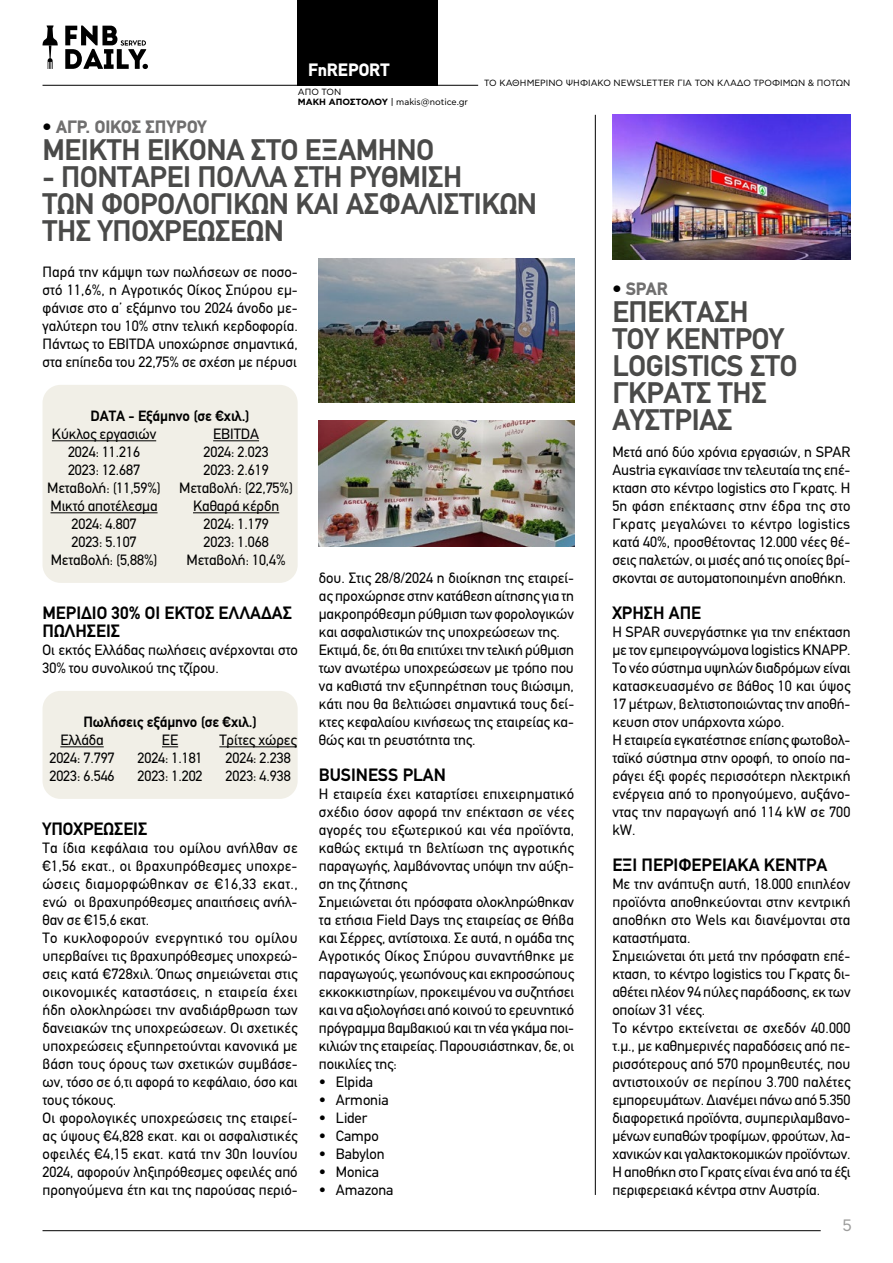
<style>
.page{position:relative;width:893px;height:1263px;background:#fff}
.page>*{position:absolute;margin:0;border:0;box-sizing:border-box;transform-origin:0 0}
.t1{font:700 30px/27px "PF Din Text";letter-spacing:-.01em;color:#4a4a49}
.t2{font:700 18px/18px "PF Din Text";color:#000}
.t3{font:900 18px "PF Din Text";letter-spacing:-.005em;color:#706f6f}
.t4{font:900 18px "PF Din Text";color:#fff}
.t5{font:16.5px "CF Asty Std";color:#9d9d9c}
.t6{font:15px/18px "PF Din Text";letter-spacing:-.005em;color:#000}
.t7{font:700 15px "PF Din Text";letter-spacing:-.005em;color:#000}
.t8{font:9px/10.5px "CF Asty Std";color:#000}
.s1{font-weight:700}
.s2{color:#000}
</style>
<div class="page">
<svg style="left:43px;top:26px;width:15px;height:43px"></svg>
<svg style="left:65px;top:26px;width:83px;height:43px"></svg>
<hr style="left:43px;top:85px;width:435px;height:1px;background:#000">
<hr style="left:43px;top:1230px;width:778px;height:1px;background:#000">
<div style="left:43px;top:691px;width:255px;height:108px;background:#f1efe7;border-radius:18px"></div>
<div style="left:43px;top:385px;width:255px;height:198px;background:#f1efe7;border-radius:18px"></div>
<img style="left:612px;top:115px;width:238px;height:144px">
<hr style="left:595px;top:115px;width:1px;height:1080px;background:#000">
<hr style="left:52px;top:440px;width:104px;height:1px;background:#000">
<hr style="left:51px;top:512px;width:107px;height:1px;background:#000">
<hr style="left:213px;top:440px;width:46px;height:1px;background:#000">
<hr style="left:193px;top:512px;width:86px;height:1px;background:#000">
<hr style="left:60px;top:746px;width:44px;height:1px;background:#000">
<svg style="left:162px;top:746px;width:16px;height:1px"></svg>
<hr style="left:219px;top:746px;width:78px;height:1px;background:#000">
<img style="left:319px;top:259px;width:255px;height:144px">
<img style="left:319px;top:421px;width:255px;height:126px">
<div style="left:298px;top:0;width:140px;height:85px;background:#000"></div>
<p class="t4" style="left:308px;top:59px;width:83px">FnREPORT</p>
<p class="t8" style="left:298px;top:87px;width:172px">ΑΠΌ ΤΟΝ<br><span class="s1">ΜΆΚΗ ΑΠΟΣΤΌΛΟΥ</span> | makis@notice.gr</p>
<p class="t8" style="left:484px;top:78px;width:368px">ΤΟ ΚΑΘΗΜΕΡΙΝΌ ΨΗΦΙΑΚΌ NEWSLETTER ΓΙΑ ΤΟΝ ΚΛΆΔΟ ΤΡΟΦΊ ΜΩΝ &amp; ΠΟΤΏΝ</p>
<p class="t3" style="left:43px;top:116px;width:166px"><span class="s2">•</span> ΑΓΡ. ΟΙΚΟΣ ΣΠΥΡΟΥ</p>
<h1 class="t1" style="left:43px;top:136px;width:393px">ΜΕΙΚΤΉ ΕΙΚΌΝΑ ΣΤΟ ΕΞΆΜΗΝΟ</h1>
<h1 class="t1" style="left:43px;top:163px;width:496px">- ΠΟΝΤΆΡΕΙ ΠΟΛΛΆ ΣΤΗ ΡΎΘΜΙΣΗ<br>ΤΩΝ ΦΟΡΟΛΟΓΙΚΏΝ ΚΑΙ ΑΣΦΑΛΙΣΤΙΚΏΝ<br>ΤΗΣ ΥΠΟΧΡΕΏΣΕΩΝ</h1>
<p class="t6" style="left:43px;top:263px;width:257px;text-align:justify">Παρά την κάμψη των πωλήσεων σε ποσο&shy;στό 11,6%, η Αγροτικός Οίκος Σπύρου εμ&shy;φάνισε στο α’ εξάμηνο του 2024 άνοδο με&shy;γαλύτερη του 10% στην τελική κερδοφορία.<br>Πάντως το EBITDA υποχώρησε σημαντικά, στα επίπεδα του 22,75% σε σχέση με πέρυσι</p>
<p class="t7" style="left:91px;top:407px;width:161px">DATA - Εξάμηνο (σε €χιλ.)</p>
<p class="t6" style="left:47px;top:425px;width:115px;text-align:center">Κύκλος εργασιών<br>2024: 11.216<br>2023: 12.687<br>Μεταβολή: (11,59%)<br>Μικτό αποτέλεσμα<br>2024: 4.807<br>2023: 5.107<br>Μεταβολή: (5,88%)</p>
<p class="t6" style="left:179px;top:425px;width:115px;text-align:center">EBITDA<br>2024: 2.023<br>2023: 2.619<br>Μεταβολή: (22,75%)<br>Καθαρά κέρδη<br>2024: 1.179<br>2023: 1.068<br>Μεταβολή: 10,4%</p>
<p class="t2" style="left:43px;top:604px;width:251px">ΜΕΡΙΔΙΟ 30% ΟΙ ΕΚΤΟΣ ΕΛΛΑΔΑΣ<br>ΠΩΛΗΣΕΙΣ</p>
<p class="t6" style="left:43px;top:641px;width:257px">Οι εκτός Ελλάδας πωλήσεις ανέρχονται στο<br>30% του συνολικού της τζίρου.</p>
<p class="t7" style="left:83px;top:713px;width:175px">Πωλήσεις εξάμηνο (σε €χιλ.)</p>
<p class="t6" style="left:49px;top:731px;width:67px;text-align:center">Ελλάδα<br>2024: 7.797<br>2023: 6.546</p>
<p class="t6" style="left:138px;top:731px;width:67px;text-align:center">ΕΕ<br>2024: 1.181<br>2023: 1.202</p>
<p class="t6" style="left:219px;top:731px;width:79px;text-align:center">Τρίτες χώρες<br>2024: 2.238<br>2023: 4.938</p>
<p class="t2" style="left:43px;top:820px;width:106px">ΥΠΟΧΡΕΩΣΕΙΣ</p>
<p class="t6" style="left:43px;top:839px;width:257px">Τα ίδια κεφάλαια του ομίλου ανήλθαν σε €1,56 εκατ., οι βραχυπρόθεσμες υποχρε&shy;ώσεις διαμορφώθηκαν σε €16,33 εκατ., ενώ οι βραχυπρόθεσμες απαιτήσεις ανήλ&shy;θαν σε €15,6 εκατ.<br>Το κυκλοφορούν ενεργητικό του ομίλου υπερβαίνει τις βραχυπρόθεσμες υποχρεώ&shy;σεις κατά €728χιλ. Όπως σημειώνεται στις οικονομικές καταστάσεις, η εταιρεία έχει ήδη ολοκληρώσει την αναδιάρθρωση των δανειακών της υποχρεώσεων. Οι σχετικές υποχρεώσεις εξυπηρετούνται κανονικά με βάση τους όρους των σχετικών συμβάσε&shy;ων, τόσο σε ό,τι αφορά το κεφάλαιο, όσο και τους τόκους.<br>Οι φορολογικές υποχρεώσεις της εταιρεί&shy;ας ύψους €4,828 εκατ. και οι ασφαλιστικές οφειλές €4,15 εκατ. κατά την 30η Ιουνίου 2024, αφορούν ληξιπρόθεσμες οφειλές από προηγούμενα έτη και της παρούσας περιό-</p>
<p class="t6" style="left:319px;top:569px;width:257px">δου. Στις 28/8/2024 η διοίκηση της εταιρεί&shy;ας προχώρησε στην κατάθεση αίτησης για τη μακροπρόθεσμη ρύθμιση των φορολογικών και ασφαλιστικών της υποχρεώσεων της.<br>Εκτιμά, δε, ότι θα επιτύχει την τελική ρύθμιση των ανωτέρω υποχρεώσεων με τρόπο που να καθιστά την εξυπηρέτηση τους βιώσιμη, κάτι που θα βελτιώσει σημαντικά τους δεί&shy;κτες κεφαλαίου κινήσεως της εταιρείας κα&shy;θώς και τη ρευστότητα της.</p>
<p class="t2" style="left:319px;top:766px;width:128px">BUSINESS PLAN</p>
<p class="t6" style="left:319px;top:785px;width:257px">Η εταιρεία έχει καταρτίσει επιχειρηματικό σχέδιο όσον αφορά την επέκταση σε νέες αγορές του εξωτερικού και νέα προϊόντα, καθώς εκτιμά τη βελτίωση της αγροτικής παραγωγής, λαμβάνοντας υπόψη την αύξη&shy;ση της ζήτησης<br>Σημειώνεται ότι πρόσφατα ολοκληρώθηκαν τα ετήσια Field Days της εταιρείας σε Θήβα και Σέρρες, αντίστοιχα. Σε αυτά, η ομάδα της Αγροτικός Οίκος Σπύρου συναντήθηκε με παραγωγούς, γεωπόνους και εκπροσώπους εκκοκκιστηρίων, προκειμένου να συζητήσει και να αξιολογήσει από κοινού το ερευνητικό πρόγραμμα βαμβακιού και τη νέα γκάμα ποι&shy;κιλιών της εταιρείας. Παρουσιάστηκαν, δε, οι ποικιλίες της:</p>
<p class="t6" style="left:319px;top:1073px;width:56px">• Elpida</p>
<p class="t6" style="left:319px;top:1091px;width:71px">• Armonia</p>
<p class="t6" style="left:319px;top:1109px;width:50px">• Lider</p>
<p class="t6" style="left:319px;top:1127px;width:61px">• Campo</p>
<p class="t6" style="left:319px;top:1145px;width:67px">• Babylon</p>
<p class="t6" style="left:319px;top:1163px;width:62px">• Monica</p>
<p class="t6" style="left:319px;top:1181px;width:76px">• Amazona</p>
<p class="t3" style="left:612px;top:278px;width:57px"><span class="s2">•</span> SPAR</p>
<h1 class="t1" style="left:612px;top:298px;width:187px">ΕΠΈΚΤΑΣΗ<br>ΤΟΥ ΚΈΝΤΡΟΥ<br>LOGISTICS ΣΤΟ<br>ΓΚΡΑΤΣ ΤΗΣ<br>ΑΥΣΤΡΊΑΣ</h1>
<p class="t6" style="left:612px;top:443px;width:240px;text-align:justify">Μετά από δύο χρόνια εργασιών, η SPAR Austria εγκαινίασε την τελευταία της επέ&shy;κταση στο κέντρο logistics στο Γκρατς. Η 5η φάση επέκτασης στην έδρα της στο Γκρατς μεγαλώνει το κέντρο logistics κατά 40%, προσθέτοντας 12.000 νέες θέ&shy;σεις παλετών, οι μισές από τις οποίες βρί&shy;σκονται σε αυτοματοποιημένη αποθήκη.</p>
<p class="t2" style="left:612px;top:604px;width:90px">ΧΡΗΣΗ ΑΠΕ</p>
<p class="t6" style="left:612px;top:623px;width:240px">Η SPAR συνεργάστηκε για την επέκταση με τον εμπειρογνώμονα logistics KNAPP.<br>Το νέο σύστημα υψηλών διαδρόμων είναι κατασκευασμένο σε βάθος 10 και ύψος 17 μέτρων, βελτιστοποιώντας την αποθή&shy;κευση στον υπάρχοντα χώρο.<br>Η εταιρεία εγκατέστησε επίσης φωτοβολ&shy;ταϊκό σύστημα στην οροφή, το οποίο πα&shy;ράγει έξι φορές περισσότερη ηλεκτρική ενέργεια από το προηγούμενο, αυξάνο&shy;ντας την παραγωγή από 114 kW σε 700 kW.</p>
<p class="t2" style="left:612px;top:856px;width:217px">ΕΞΙ ΠΕΡΙΦΕΡΕΙΑΚΑ ΚΕΝΤΡΑ</p>
<p class="t6" style="left:612px;top:875px;width:240px">Με την ανάπτυξη αυτή, 18.000 επιπλέον προϊόντα αποθηκεύονται στην κεντρική αποθήκη στο Wels και διανέμονται στα καταστήματα.<br>Σημειώνεται ότι μετά την πρόσφατη επέ&shy;κταση, το κέντρο logistics του Γκρατς δι&shy;αθέτει πλέον 94 πύλες παράδοσης, εκ των οποίων 31 νέες.<br>Tο κέντρο εκτείνεται σε σχεδόν 40.000 τ.μ., με καθημερινές παραδόσεις από πε&shy;ρισσότερους από 570 προμηθευτές, που αντιστοιχούν σε περίπου 3.700 παλέτες εμπορευμάτων. Διανέμει πάνω από 5.350 διαφορετικά προϊόντα, συμπεριλαμβανο&shy;μένων ευπαθών τροφίμων, φρούτων, λα&shy;χανικών και γαλακτοκομικών προϊόντων.<br>Η αποθήκη στο Γκρατς είναι ένα από τα έξι περιφερειακά κέντρα στην Αυστρία.</p>
<p class="t5" style="left:843px;top:1216px;width:11px">5</p>
</div>
